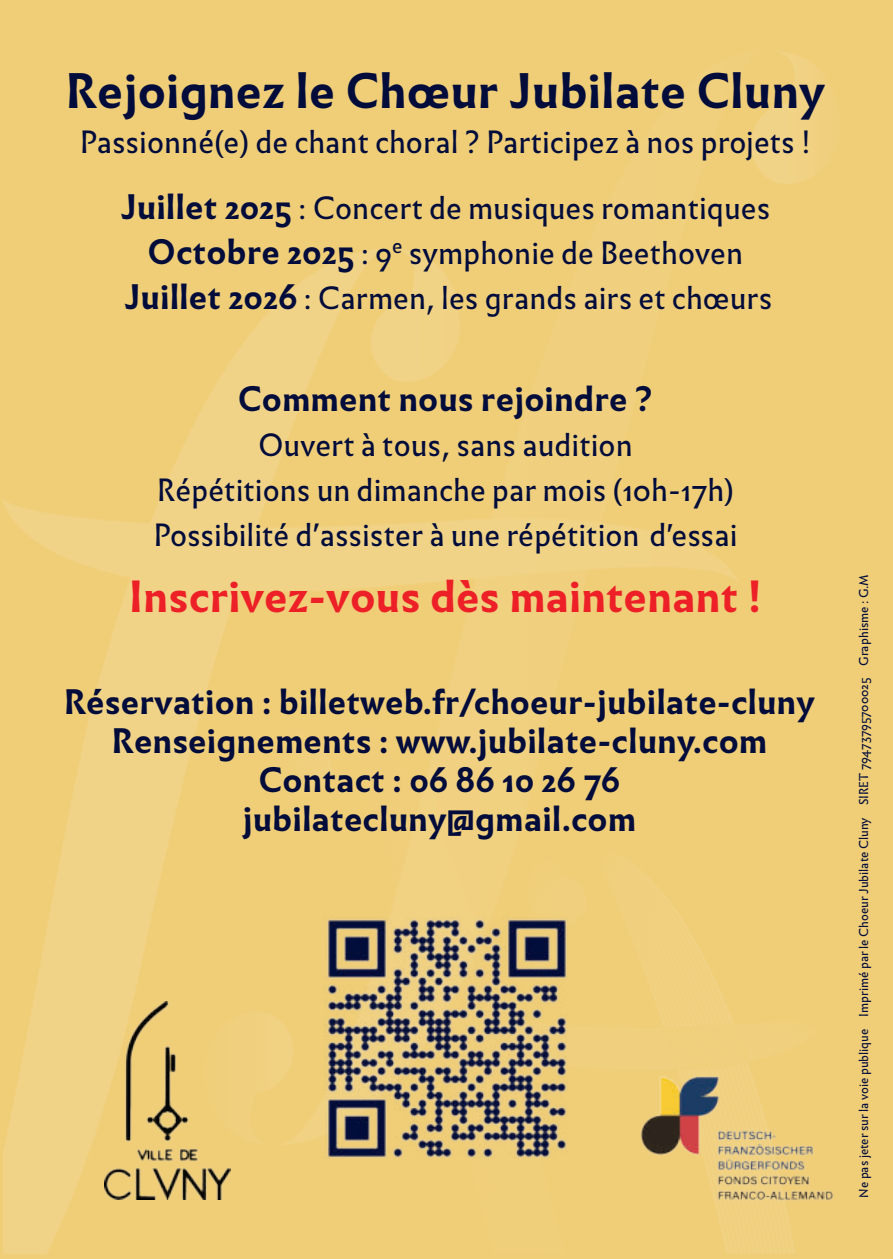
<style>
.page{position:relative;width:893px;height:1259px;background:#fff}
.page>*{position:absolute;margin:0;border:0;box-sizing:border-box;transform-origin:0 0}
.t1{font:46.5px "Anonymous";color:#010c3b}
.t2{font:42px "Anonymous";color:#ec2026}
.t3{font:33px/39px "Anonymous";color:#010c3b;text-align:center}
.t4{font:30px/45px "Anonymous";letter-spacing:-.005em;color:#010c3b;text-align:center}
.t5{font:12px "Anonymous";color:#010c3b}
.s1{font-size:33px}
</style>
<div class="page">
<img style="left:3px;top:3px;width:890px;height:1251px">
<img style="left:105px;top:1001px;width:126px;height:198px">
<img style="left:313px;top:904px;width:268px;height:268px">
<img style="left:603px;top:1039px;width:267px;height:198px">
<h1 class="t1" style="left:65px;top:72px;width:761px">Rejoignez le Chœur Jubilate Cluny</h1>
<p class="t4" style="left:80px;top:123px;width:733px">Passionné(e) de chant choral ? Participez à nos projets !</p>
<p class="t4" style="left:120px;top:189px;width:654px"><span class="s1">Juillet 2025</span> : Concert de musiques romantiques<br><span class="s1">Octobre 2025</span> : 9<sup>e</sup> symphonie de Beethoven<br><span class="s1">Juillet 2026</span> : Carmen, les grands airs et chœurs</p>
<p class="t3" style="left:238px;top:383px;width:416px">Comment nous rejoindre ?</p>
<p class="t4" style="left:153px;top:426px;width:586px">Ouvert à tous, sans audition<br>Répétitions un dimanche par mois (10h-17h)<br>Possibilité d’assister à une répétition d'essai</p>
<h2 class="t2" style="left:129px;top:580px;width:635px">Inscrivez-vous dès maintenant !</h2>
<p class="t5" style="left:859px;top:1197px;width:625px;rotate:-90deg">Ne pas jeter sur la voie publique Imprimé par le Choeur Jubilate Cluny SIRET 79473795700025 Graphisme : G.M</p>
<p class="t3" style="left:64px;top:686px;width:753px">Réservation : billetweb.fr/choeur-jubilate-cluny Renseignements : www.jubilate-cluny.com Contact : 06 86 10 26 76 jubilatecluny@gmail.com</p>
</div>
